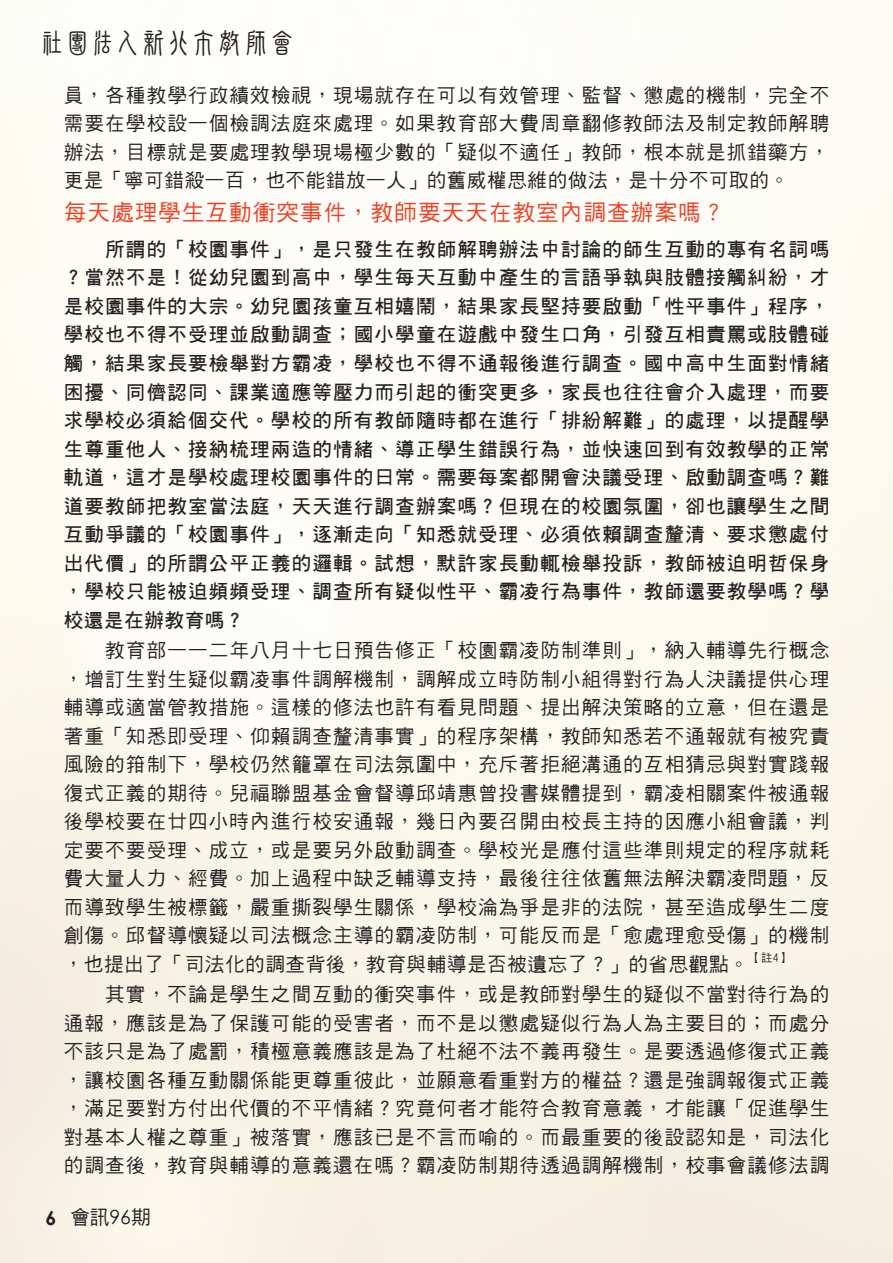
<style>
.page{position:relative;width:893px;height:1263px;background:#fff}
.page>*{position:absolute;margin:0;border:0;box-sizing:border-box;transform-origin:0 0}
.t1{font:30px "DF New Chuan W5 WINP BF";letter-spacing:-.15em;color:#231f20}
.t2{font:22.5px "DF Hei W5 WIN BF";letter-spacing:.05em;color:#ef3e22}
.t3{font:19.5px/28.5px "DF Hei W5 WIN BF";letter-spacing:.06em;color:#231f20;text-align:justify}
.t4{font:19.5px/28.5px "DF Hei W7 WIN BF";letter-spacing:.06em;color:#231f20;text-align:justify}
.t5{font:11.4px "DF Hei W5 WIN BF";color:#231f20}
.s1{font-family:"Century Gothic";font-weight:700}
.s2{font-family:"Century Gothic"}
</style>
<div class="page">
<h1 class="t1" style="left:37px;top:28px;width:261px">社團法人新北市教師會</h1>
<p class="t3" style="left:64px;top:81px;width:767px">員，各種教學行政績效檢視，現場就存在可以有效管理、監督、懲處的機制，完全不需要在學校設一個檢調法庭來處理。如果教育部大費周章翻修教師法及制定教師解聘辦法，目標就是要處理教學現場極少數的「疑似不適任」教師，根本就是抓錯藥方，更是「寧可錯殺一百，也不能錯放一人」的舊威權思維的做法，是十分不可取的。</p>
<p class="t2" style="left:64px;top:201px;width:662px">每天處理學生互動衝突事件，教師要天天在教室內調查辦案嗎？</p>
<p class="t4" style="left:64px;top:235px;width:767px">　　所謂的「校園事件」，是只發生在教師解聘辦法中討論的師生互動的專有名詞嗎？當然不是！從幼兒園到高中，學生每天互動中產生的言語爭執與肢體接觸糾紛，才是校園事件的大宗。幼兒園孩童互相嬉鬧，結果家長堅持要啟動「性平事件」程序，學校也不得不受理並啟動調查；國小學童在遊戲中發生口角，引發互相責罵或肢體碰觸，結果家長要檢舉對方霸凌，學校也不得不通報後進行調查。國中高中生面對情緒困擾、同儕認同、課業適應等壓力而引起的衝突更多，家長也往往會介入處理，而要求學校必須給個交代。學校的所有教師隨時都在進行「排紛解難」的處理，以提醒學生尊重他人、接納梳理兩造的情緒、導正學生錯誤行為，並快速回到有效教學的正常軌道，這才是學校處理校園事件的日常。需要每案都開會決議受理、啟動調查嗎？難道要教師把教室當法庭，天天進行調查辦案嗎？但現在的校園氛圍，卻也讓學生之間互動爭議的「校園事件」，逐漸走向「知悉就受理、必須依賴調查釐清、要求懲處付出代價」的所謂公平正義的邏輯。試想，默許家長動輒檢舉投訴，教師被迫明哲保身，學校只能被迫頻頻受理、調查所有疑似性平、霸凌行為事件，教師還要教學嗎？學校還是在辦教育嗎？</p>
<p class="t3" style="left:64px;top:636px;width:767px">　　教育部一一二年八月十七日預告修正「校園霸凌防制準則」，納入輔導先行概念，增訂生對生疑似霸凌事件調解機制，調解成立時防制小組得對行為人決議提供心理輔導或適當管教措施。這樣的修法也許有看見問題、提出解決策略的立意，但在還是著重「知悉即受理、仰賴調查釐清事實」的程序架構，教師知悉若不通報就有被究責風險的箝制下，學校仍然籠罩在司法氛圍中，充斥著拒絕溝通的互相猜忌與對實踐報復式正義的期待。兒福聯盟基金會督導邱靖惠曾投書媒體提到，霸凌相關案件被通報後學校要在廿四小時內進行校安通報，幾日內要召開由校長主持的因應小組會議，判定要不要受理、成立，或是要另外啟動調查。學校光是應付這些準則規定的程序就耗費大量人力、經費。加上過程中缺乏輔導支持，最後往往依舊無法解決霸凌問題，反而導致學生被標籤，嚴重撕裂學生關係，學校淪為爭是非的法院，甚至造成學生二度創傷。邱督導懷疑以司法概念主導的霸凌防制，可能反而是「愈處理愈受傷」的機制，也提出了「司法化的調查背後，教育與輔導是否被遺忘了？」的省思觀點。</p>
<p class="t5" style="left:749px;top:951px;width:42px">【註4】</p>
<p class="t3" style="left:64px;top:980px;width:767px">　　其實，不論是學生之間互動的衝突事件，或是教師對學生的疑似不當對待行為的通報，應該是為了保護可能的受害者，而不是以懲處疑似行為人為主要目的；而處分不該只是為了處罰，積極意義應該是為了杜絕不法不義再發生。是要透過修復式正義，讓校園各種互動關係能更尊重彼此，並願意看重對方的權益？還是強調報復式正義，滿足要對方付出代價的不平情緒？究竟何者才能符合教育意義，才能讓「促進學生對基本人權之尊重」被落實，應該已是不言而喻的。而最重要的後設認知是，司法化的調查後，教育與輔導的意義還在嗎？霸凌防制期待透過調解機制，校事會議修法調</p>
<p class="t3" style="left:46px;top:1203px;width:107px"><span class="s1">6</span> 會訊<span class="s2">96</span>期</p>
</div>
